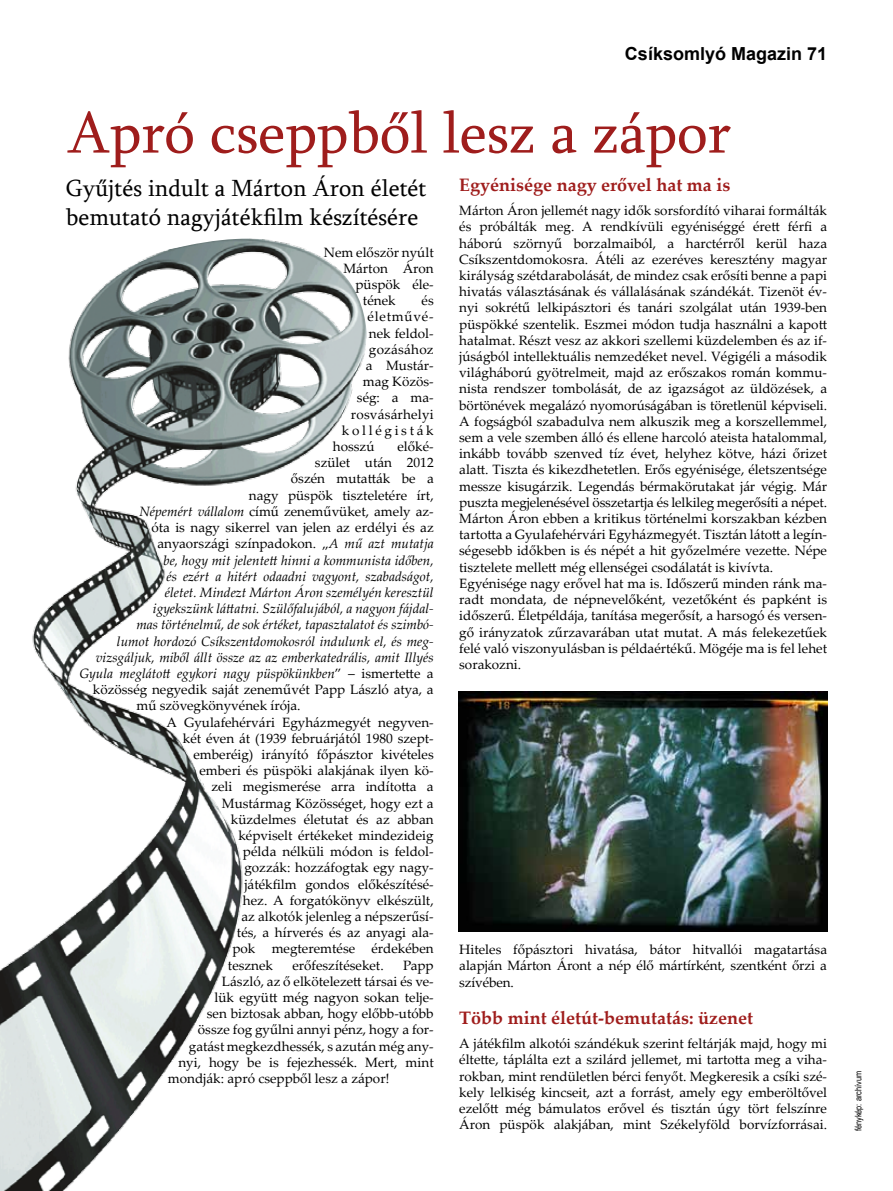
<style>
.page{position:relative;width:893px;height:1191px;background:#fff}
.page>*{position:absolute;margin:0;border:0;box-sizing:border-box;transform-origin:0 0}
.t1{font:60px "Sylfaen";color:#9f1d1c}
.t2{font:24px/28.8px "Sylfaen";color:#000}
.t3{font:700 18px "Palatino Linotype";color:#9f1d1c}
.t4{font:700 18px "Arial";color:#000}
.t5{font:13.5px/16.2px "Palatino Linotype";color:#000;text-align:justify}
.t6{font:italic 13.5px "Palatino Linotype";color:#000}
.t7{font:13.5px "Palatino Linotype";letter-spacing:.2em;color:#000}
.t8{font:13.5px "Palatino Linotype";letter-spacing:.06em;color:#000}
.t9{font:13.5px "Palatino Linotype";letter-spacing:.02em;color:#000}
.t10{font:9px "Arial Narrow";color:#000}
.s1{font-style:italic}
.s2{font-style:normal}
</style>
<div class="page">
<img style="left:0;top:238px;width:367px;height:953px">
<img style="left:459px;top:692px;width:368px;height:239px">
<h3 class="t4" style="left:625px;top:41px;width:204px">Csíksomlyó Magazin 71</h3>
<h1 class="t1" style="left:67px;top:92px;width:665px">Apró cseppből lesz a zápor</h1>
<h2 class="t2" style="left:66px;top:173px;width:362px">Gyűjtés indult a Márton Áron életét bemutató nagyjátékfilm készítésére</h2>
<p class="t5" style="left:324px;top:243px;width:111px">Nem először nyúlt</p>
<p class="t5" style="left:343px;top:259px;width:92px">Márton Áron</p>
<p class="t5" style="left:355px;top:276px;width:80px">püspök éle-</p>
<p class="t5" style="left:363px;top:292px;width:34px">tének</p>
<p class="t5" style="left:422px;top:292px;width:14px">és</p>
<p class="t8" style="left:367px;top:307px;width:68px">életművé-</p>
<p class="t5" style="left:369px;top:324px;width:66px">nek feldol-</p>
<p class="t9" style="left:369px;top:340px;width:66px">gozásához</p>
<p class="t5" style="left:366px;top:357px;width:69px">a Mustár-</p>
<p class="t5" style="left:363px;top:373px;width:72px">mag Közös-</p>
<p class="t5" style="left:357px;top:389px;width:78px">ség: a ma-</p>
<p class="t5" style="left:351px;top:405px;width:84px">rosvásárhelyi</p>
<p class="t7" style="left:342px;top:421px;width:93px">kollégisták</p>
<p class="t5" style="left:333px;top:438px;width:43px">hosszú</p>
<p class="t5" style="left:397px;top:438px;width:38px">előké-</p>
<p class="t5" style="left:315px;top:454px;width:120px">szület után 2012</p>
<p class="t5" style="left:291px;top:470px;width:144px">őszén mutatták be a</p>
<p class="t5" style="left:249px;top:486px;width:186px">nagy püspök tiszteletére írt,</p>
<p class="t5" style="left:139px;top:502px;width:296px"><span class="s1">Népemért vállalom</span> című zeneművüket, amely az-</p>
<p class="t5" style="left:151px;top:519px;width:284px">óta is nagy sikerrel van jelen az erdélyi és az</p>
<p class="t5" style="left:157px;top:535px;width:278px">anyaországi színpadokon. „<span class="s1">A mű azt mutatja</span></p>
<p class="t6" style="left:163px;top:550px;width:272px">be, hogy mit jelentett hinni a kommunista időben,</p>
<p class="t6" style="left:166px;top:566px;width:269px">és ezért a hitért odaadni vagyont, szabadságot,</p>
<p class="t6" style="left:165px;top:582px;width:270px">életet. Mindezt Márton Áron személyén keresztül</p>
<p class="t6" style="left:153px;top:599px;width:282px">igyekszünk láttatni. Szülőfalujából, a nagyon fájdal-</p>
<p class="t6" style="left:136px;top:615px;width:299px">mas történelmű, de sok értéket, tapasztalatot és szimbó-</p>
<p class="t6" style="left:117px;top:631px;width:318px">lumot hordozó Csíkszentdomokosról indulunk el, és meg-</p>
<p class="t6" style="left:96px;top:647px;width:339px">vizsgáljuk, miből állt össze az az emberkatedrális, amit Illyés</p>
<p class="t6" style="left:79px;top:663px;width:356px">Gyula meglátott egykori nagy püspökünkben<span class="s2">” – ismertette a</span></p>
<p class="t5" style="left:93px;top:681px;width:342px">közösség negyedik saját zeneművét Papp László atya, a</p>
<p class="t5" style="left:136px;top:697px;width:166px">mű szövegkönyvének írója.</p>
<p class="t5" style="left:166px;top:713px;width:269px">A Gyulafehérvári Egyházmegyét negyven-</p>
<p class="t5" style="left:183px;top:729px;width:252px">két éven át (1939 februárjától 1980 szept-</p>
<p class="t5" style="left:193px;top:745px;width:242px">emberéig) irányító főpásztor kivételes</p>
<p class="t5" style="left:199px;top:762px;width:236px">emberi és püspöki alakjának ilyen kö-</p>
<p class="t5" style="left:211px;top:778px;width:224px">zeli megismerése arra indította a</p>
<p class="t5" style="left:222px;top:794px;width:213px">Mustármag Közösséget, hogy ezt a</p>
<p class="t5" style="left:231px;top:810px;width:204px">küzdelmes életutat és az abban</p>
<p class="t5" style="left:238px;top:826px;width:197px">képviselt értékeket mindezideig</p>
<p class="t5" style="left:243px;top:843px;width:192px">példa nélküli módon is feldol-</p>
<p class="t5" style="left:244px;top:859px;width:191px">gozzák: hozzáfogtak egy nagy-</p>
<p class="t5" style="left:244px;top:875px;width:191px">játékfilm gondos előkészítésé-</p>
<p class="t5" style="left:243px;top:891px;width:192px">hez. A forgatókönyv elkészült,</p>
<p class="t5" style="left:241px;top:907px;width:194px">az alkotók jelenleg a népszerűsí-</p>
<p class="t5" style="left:237px;top:924px;width:198px">tés, a hírverés és az anyagi ala-</p>
<p class="t5" style="left:232px;top:940px;width:203px">pok megteremtése érdekében</p>
<p class="t5" style="left:228px;top:956px;width:47px">tesznek</p>
<p class="t5" style="left:292px;top:956px;width:93px">erőfeszítéseket.</p>
<p class="t5" style="left:403px;top:956px;width:32px">Papp</p>
<p class="t5" style="left:222px;top:972px;width:213px">László, az ő elkötelezett társai és ve-</p>
<p class="t5" style="left:214px;top:988px;width:221px">lük együtt még nagyon sokan telje-</p>
<p class="t5" style="left:207px;top:1005px;width:228px">sen biztosak abban, hogy előbb-utóbb</p>
<p class="t5" style="left:198px;top:1021px;width:237px">össze fog gyűlni annyi pénz, hogy a for-</p>
<p class="t5" style="left:189px;top:1037px;width:246px">gatást megkezdhessék, s azután még an -</p>
<p class="t5" style="left:178px;top:1053px;width:257px">nyi, hogy be is fejezhessék. Mert, mint</p>
<p class="t5" style="left:168px;top:1069px;width:223px">mondják: apró cseppből lesz a zápor!</p>
<h3 class="t3" style="left:459px;top:172px;width:273px">Egyénisége nagy erővel hat ma is</h3>
<p class="t5" style="left:459px;top:202px;width:369px;text-align:left">Márton Áron jellemét nagy idők sorsfordító viharai formálták és próbálták meg. A rendkívüli egyéniséggé érett férfi a háború szörnyű borzalmaiból, a harctérről kerül haza Csíkszentdomokosra. Átéli az ezeréves keresztény magyar királyság szétdarabolását, de mindez csak erősíti benne a papi hivatás választásának és vállalásának szándékát. Tizenöt év&shy;nyi sokrétű lelkipásztori és tanári szolgálat után 1939-ben püspökké szentelik. Eszmei módon tudja használni a kapott hatalmat. Részt vesz az akkori szellemi küzdelemben és az if&shy;júságból intellektuális nemzedéket nevel. Végigéli a második világháború gyötrelmeit, majd az erőszakos román kommu&shy;nista rendszer tombolását, de az igazságot az üldözések, a börtönévek megalázó nyomorúságában is töretlenül képviseli.<br>A fogságból szabadulva nem alkuszik meg a korszellemmel, sem a vele szemben álló és ellene harcoló ateista hatalommal, inkább tovább szenved tíz évet, helyhez kötve, házi őrizet alatt. Tiszta és kikezdhetetlen. Erős egyénisége, életszentsége messze kisugárzik. Legendás bérmakörutakat jár végig. Már puszta megjelenésével összetartja és lelkileg megerősíti a népet.<br>Márton Áron ebben a kritikus történelmi korszakban kézben tartotta a Gyulafehérvári Egyházmegyét. Tisztán látott a legín&shy;ségesebb időkben is és népét a hit győzelmére vezette. Népe tisztelete mellett még ellenségei csodálatát is kivívta.<br>Egyénisége nagy erővel hat ma is. Időszerű minden ránk ma&shy;radt mondata, de népnevelőként, vezetőként és papként is időszerű. Életpéldája, tanítása megerősít, a harsogó és versen&shy;gő irányzatok zűrzavarában utat mutat. A más felekezetűek felé való viszonyulásban is példaértékű. Mögéje ma is fel lehet sorakozni.</p>
<p class="t5" style="left:459px;top:941px;width:369px">Hiteles főpásztori hivatása, bátor hitvallói magatartása alapján Márton Áront a nép élő mártírként, szentként őrzi a szívében.</p>
<h3 class="t3" style="left:459px;top:1005px;width:295px">Több mint életút-bemutatás: üzenet</h3>
<p class="t5" style="left:459px;top:1035px;width:369px">A játékfilm alkotói szándékuk szerint feltárják majd, hogy mi éltette, táplálta ezt a szilárd jellemet, mi tartotta meg a viha&shy;rokban, mint rendületlen bérci fenyőt. Megkeresik a csíki szé&shy;kely lelkiség kincseit, azt a forrást, amely egy emberöltővel ezelőtt még bámulatos erővel és tisztán úgy tört felszínre Áron püspök alakjában, mint Székelyföld borvízforrásai.</p>
<p class="t10" style="left:851px;top:1131px;width:62px;rotate:-90deg">fénykép: archívum</p>
</div>
